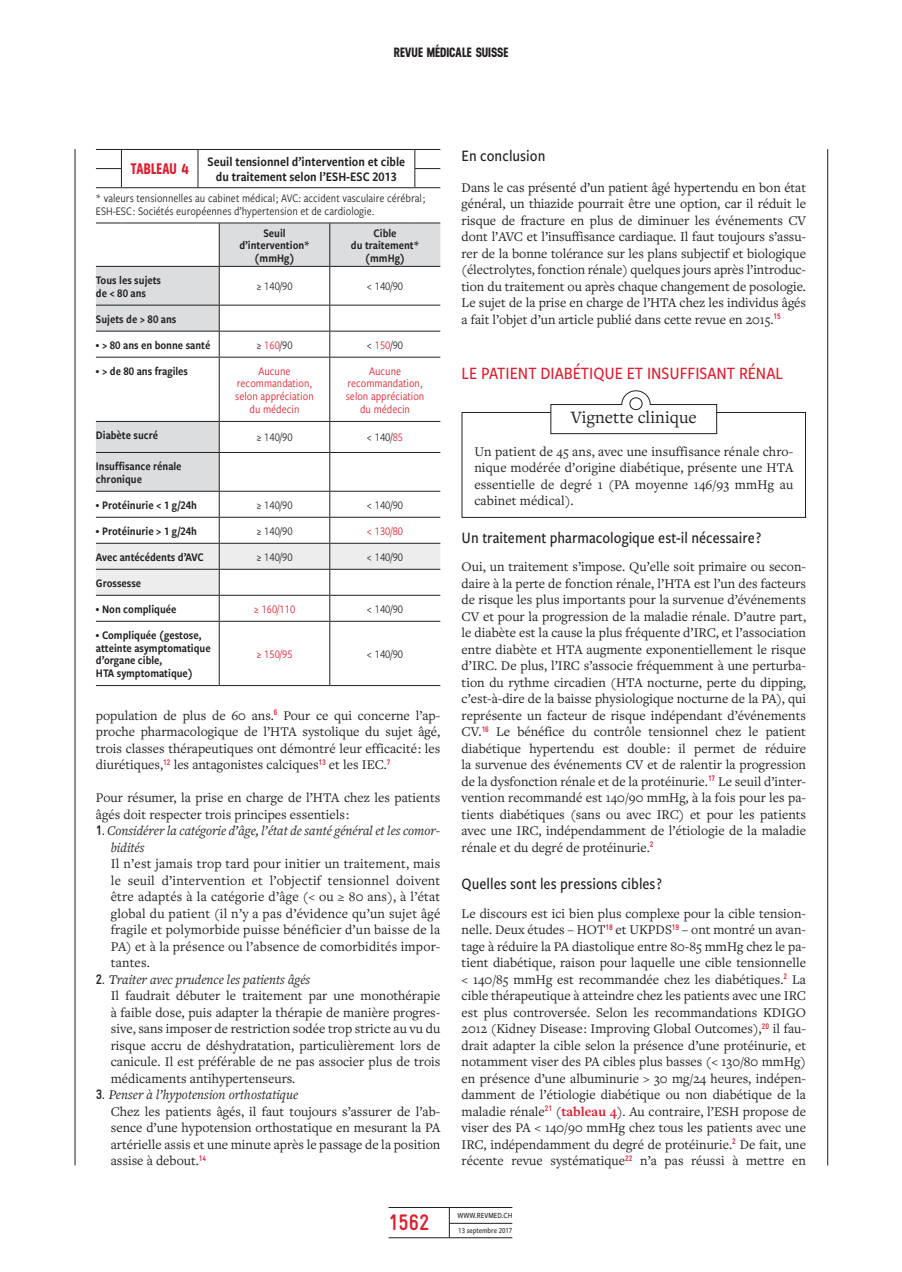
<style>
.page{position:relative;width:902px;height:1272px;background:#fff}
.page>*{position:absolute;margin:0;border:0;box-sizing:border-box;transform-origin:0 0}
.t1{font:700 22.5px "Gravur Condensed Pro";color:#da2031}
.t2{font:500 18px "Freight Sans Cnd Pro";color:#da2031}
.t3{font:18px "Freight Text Pro";color:#231f20}
.t4{font:500 16.5px "Freight Sans Cnd Pro";color:#231f20}
.t5{font:700 15.3px "Neusa";letter-spacing:.005em;color:#da2031}
.t6{font:13.8px/16.5px "Freight Text Pro";color:#231f20;text-align:justify}
.t7{font:italic 13.8px/16.5px "Freight Text Pro";color:#231f20}
.t8{font:13.5px/15px "Freight Sans Cnd Pro Semi";color:#231f20;text-align:center}
.t9{font:700 13.5px "Neusa";letter-spacing:-.005em;color:#231f20}
.t10{font:12px/12.8px "Freight Sans Cnd Pro Semi";color:#231f20}
.t11{font:12px/13.5px "Freight Sans Cnd Pro";color:#231f20}
.t12{font:12px/12.8px "Freight Sans Cnd Pro";color:#da2031;text-align:center}
.t13{font:500 8.1px "Freight Sans Cnd Pro";color:#231f20}
.t14{font:500 7.8px "Freight Sans Cnd Pro";color:#231f20}
.s1{font-family:"Freight Sans Cnd Pro";font-size:7.05px}
.s2{color:#da2031}
.s3{font-family:"Gravur Condensed Pro";font-weight:700;font-style:normal}
.s4{font-family:"Gravur Condensed Pro";font-weight:700}
.s5{font-style:italic}
.s6{font-weight:700;color:#da2031}
</style>
<div class="page">
<hr style="left:389px;top:1237px;width:123px;height:1px;background:#231f20">
<hr style="left:389px;top:1207px;width:123px;height:1px;background:#231f20">
<hr style="left:449px;top:1223px;width:63px;height:1px;background:#231f20">
<svg style="left:449px;top:1208px;width:1px;height:29px"></svg>
<div style="left:462px;top:412px;width:344px;height:106px;border:1px solid #231f20"></div>
<svg style="left:550px;top:390px;width:167px;height:44px"></svg>
<hr style="left:75px;top:149px;width:1px;height:1016px;background:#231f20">
<hr style="left:827px;top:149px;width:1px;height:1016px;background:#231f20">
<hr style="left:96px;top:621px;width:123px;height:1px;background:#231f20">
<hr style="left:219px;top:621px;width:111px;height:1px;background:#231f20">
<hr style="left:330px;top:621px;width:110px;height:1px;background:#231f20">
<hr style="left:96px;top:685px;width:123px;height:1px;background:#231f20">
<hr style="left:219px;top:685px;width:111px;height:1px;background:#231f20">
<hr style="left:330px;top:685px;width:110px;height:1px;background:#231f20">
<hr style="left:219px;top:622px;width:1px;height:63px;background:#231f20">
<hr style="left:329px;top:622px;width:1px;height:63px;background:#231f20">
<svg style="left:96px;top:223px;width:344px;height:398px"></svg>
<svg style="left:96px;top:149px;width:344px;height:39px"></svg>
<p class="t9" style="left:394px;top:43px;width:116px">REVUE MÉDICALE SUISSE</p>
<p class="t5" style="left:130px;top:158px;width:60px">TABLEAU 4</p>
<p class="t8" style="left:208px;top:154px;width:199px">Seuil tensionnel d’intervention et cible du traitement selon l’ESH-ESC 2013</p>
<p class="t11" style="left:96px;top:190px;width:331px">* valeurs tensionnelles au cabinet médical ; AVC: accident vasculaire cérébral ;<br>ESH-ESC : Sociétés européennes d’hypertension et de cardiologie.</p>
<p class="t10" style="left:239px;top:226px;width:72px;text-align:center">Seuil d’intervention* (mmHg)</p>
<p class="t10" style="left:351px;top:226px;width:70px;text-align:center">Cible<br>du traitement* (mmHg)</p>
<p class="t10" style="left:96px;top:273px;width:67px">Tous les sujets de &lt; 80 ans</p>
<p class="t11" style="left:256px;top:279px;width:38px">≥ 140/90</p>
<p class="t11" style="left:367px;top:279px;width:38px">&lt; 140/90</p>
<p class="t10" style="left:96px;top:305px;width:116px;line-height:26.1px">Sujets de &gt; 80 ans<br><span class="s1">X</span> &gt; 80 ans en bonne santé</p>
<p class="t11" style="left:256px;top:337px;width:38px">≥ <span class="s2">160</span>/90</p>
<p class="t11" style="left:367px;top:337px;width:38px">&lt; <span class="s2">150</span>/90</p>
<p class="t10" style="left:96px;top:364px;width:94px"><span class="s1">X</span> &gt; de 80 ans fragiles</p>
<p class="t12" style="left:235px;top:364px;width:80px">Aucune recommandation, selon appréciation du médecin</p>
<p class="t12" style="left:346px;top:364px;width:80px">Aucune recommandation, selon appréciation du médecin</p>
<p class="t10" style="left:96px;top:428px;width:64px">Diabète sucré</p>
<p class="t11" style="left:256px;top:430px;width:38px">≥ 140/90</p>
<p class="t11" style="left:367px;top:430px;width:38px">&lt; 140/<span class="s2">85</span></p>
<p class="t10" style="left:96px;top:459px;width:87px">Insuffisance rénale chronique</p>
<p class="t10" style="left:96px;top:498px;width:103px"><span class="s1">X</span> Protéinurie &lt; 1 g/24h</p>
<p class="t11" style="left:256px;top:498px;width:38px">≥ 140/90</p>
<p class="t11" style="left:367px;top:498px;width:38px">&lt; 140/90</p>
<p class="t10" style="left:96px;top:524px;width:103px"><span class="s1">X</span> Protéinurie &gt; 1 g/24h</p>
<p class="t11" style="left:256px;top:524px;width:38px">≥ 140/90</p>
<p class="t12" style="left:367px;top:524px;width:38px">&lt; 130/80</p>
<p class="t10" style="left:96px;top:550px;width:109px">Avec antécédents d’AVC</p>
<p class="t11" style="left:256px;top:550px;width:38px">≥ 140/90</p>
<p class="t11" style="left:367px;top:550px;width:38px">&lt; 140/90</p>
<p class="t10" style="left:96px;top:569px;width:82px;line-height:26px">Grossesse<br><span class="s1">X</span> Non compliquée</p>
<p class="t12" style="left:254px;top:602px;width:43px">≥ 160/110</p>
<p class="t11" style="left:367px;top:602px;width:38px">&lt; 140/90</p>
<p class="t10" style="left:96px;top:628px;width:116px"><span class="s1">X</span> Compliquée (gestose, atteinte asymptomatique d’organe cible,<br>HTA symptomatique)</p>
<p class="t12" style="left:256px;top:647px;width:38px">≥ 150/95</p>
<p class="t11" style="left:367px;top:647px;width:38px">&lt; 140/90</p>
<p class="t6" style="left:96px;top:707px;width:346px">population de plus de 60 ans.<sup>6</sup> Pour ce qui concerne l’ap&shy;proche pharmacologique de l’HTA systolique du sujet âgé, trois classes thérapeutiques ont démontré leur efficacité : les diurétiques,<sup>12</sup> les antagonistes calciques<sup>13</sup> et les IEC.<sup>7</sup></p>
<p class="t6" style="left:96px;top:789px;width:346px">Pour résumer, la prise en charge de l’HTA chez les patients âgés doit respecter trois principes essentiels :</p>
<p class="t7" style="left:111px;top:822px;width:331px;text-indent:-15px"><span class="s3">1.</span> Considérer la catégorie d’âge, l’état de santé général et les comor&shy;bidités</p>
<p class="t6" style="left:111px;top:855px;width:331px">Il n’est jamais trop tard pour initier un traitement, mais le seuil d’intervention et l’objectif tensionnel doivent être adaptés à la catégorie d’âge (&lt; ou ≥ 80 ans), à l’état global du patient (il n’y a pas d’évidence qu’un sujet âgé fragile et polymorbide puisse bénéficier d’un baisse de la PA) et à la présence ou l’absence de comorbidités impor&shy;tantes.</p>
<p class="t6" style="left:111px;top:971px;width:331px;text-align:left;text-indent:-15px"><span class="s4">2.</span> <span class="s5">Traiter avec prudence les patients âgés<br></span>Il faudrait débuter le traitement par une monothérapie à faible dose, puis adapter la thérapie de manière progres&shy;sive, sans imposer de restriction sodée trop stricte au vu du risque accru de déshydratation, particulièrement lors de canicule. Il est préférable de ne pas associer plus de trois médicaments antihypertenseurs.</p>
<p class="t6" style="left:111px;top:1086px;width:331px;text-align:left;text-indent:-15px"><span class="s4">3.</span> <span class="s5">Penser à l’hypotension orthostatique<br></span>Chez les patients âgés, il faut toujours s’assurer de l’ab&shy;sence d’une hypotension orthostatique en mesurant la PA artérielle assis et une minute après le passage de la position assise à debout.<sup>14</sup></p>
<p class="t4" style="left:462px;top:145px;width:85px">En conclusion</p>
<p class="t6" style="left:462px;top:179px;width:346px">Dans le cas présenté d’un patient âgé hypertendu en bon état général, un thiazide pourrait être une option, car il réduit le risque de fracture en plus de diminuer les événements CV dont l’AVC et l’insuffisance cardiaque. Il faut toujours s’assu&shy;rer de la bonne tolérance sur les plans subjectif et biologique (électrolytes, fonction rénale) quelques jours après l’introduc&shy;tion du traitement ou après chaque changement de posologie.<br>Le sujet de la prise en charge de l’HTA chez les individus âgés a fait l’objet d’un article publié dans cette revue en 2015.<sup>15</sup></p>
<h2 class="t2" style="left:462px;top:361px;width:323px">LE PATIENT DIABÉTIQUE ET INSUFFISANT RÉNAL</h2>
<h2 class="t3" style="left:571px;top:405px;width:127px">Vignette clinique</h2>
<p class="t6" style="left:474px;top:443px;width:320px">Un patient de 45 ans, avec une insuffisance rénale chro&shy;nique modérée d’origine diabétique, présente une HTA essentielle de degré 1 (PA moyenne 146/93 mmHg au cabinet médical).</p>
<p class="t4" style="left:462px;top:526px;width:301px">Un traitement pharmacologique est-il nécessaire ?</p>
<p class="t6" style="left:462px;top:558px;width:346px">Oui, un traitement s’impose. Qu’elle soit primaire ou secon&shy;daire à la perte de fonction rénale, l’HTA est l’un des facteurs de risque les plus importants pour la survenue d’événements CV et pour la progression de la maladie rénale. D’autre part, le diabète est la cause la plus fréquente d’IRC, et l’association entre diabète et HTA augmente exponentiellement le risque d’IRC. De plus, l’IRC s’associe fréquemment à une perturba&shy;tion du rythme circadien (HTA nocturne, perte du dipping, c’est-à-dire de la baisse physiologique nocturne de la PA), qui représente un facteur de risque indépendant d’événements CV.<sup>16</sup> Le bénéfice du contrôle tensionnel chez le patient diabétique hypertendu est double : il permet de réduire la survenue des événements CV et de ralentir la progression de la dysfonction rénale et de la protéinurie.<sup>17</sup> Le seuil d’inter&shy;vention recommandé est 140/90 mmHg, à la fois pour les pa&shy;tients diabétiques (sans ou avec IRC) et pour les patients avec une IRC, indépendamment de l’étiologie de la maladie rénale et du degré de protéinurie.<sup>2</sup></p>
<p class="t4" style="left:462px;top:873px;width:202px">Quelles sont les pressions cibles ?</p>
<p class="t6" style="left:462px;top:905px;width:346px">Le discours est ici bien plus complexe pour la cible tension&shy;nelle. Deux études – HOT<sup>18</sup> et UKPDS<sup>19</sup> – ont montré un avan&shy;tage à réduire la PA diastolique entre 80‑85 mmHg chez le pa&shy;tient diabétique, raison pour laquelle une cible tensionnelle &lt; 140/85 mmHg est recommandée chez les diabétiques.<sup>2</sup> La cible thérapeutique à atteindre chez les patients avec une IRC est plus controversée. Selon les recommandations KDIGO 2012 (Kidney Disease : Improving Global Outcomes),<sup>20</sup> il fau&shy;drait adapter la cible selon la présence d’une protéinurie, et notamment viser des PA cibles plus basses (&lt; 130/80 mmHg) en présence d’une albuminurie &gt; 30 mg/24 heures, indépen&shy;damment de l’étiologie diabétique ou non diabétique de la maladie rénale<sup>21</sup> (<span class="s6">tableau 4</span>). Au contraire, l’ESH propose de viser des PA &lt; 140/90 mmHg chez tous les patients avec une IRC, indépendamment du degré de protéinurie.<sup>2</sup> De fait, une récente revue systématique<sup>22</sup> n’a pas réussi à mettre en</p>
<h1 class="t1" style="left:389px;top:1210px;width:42px">1562</h1>
<p class="t13" style="left:458px;top:1210px;width:56px">WWW.REVMED.CH</p>
<p class="t14" style="left:458px;top:1225px;width:56px">13 septembre 2017</p>
</div>
